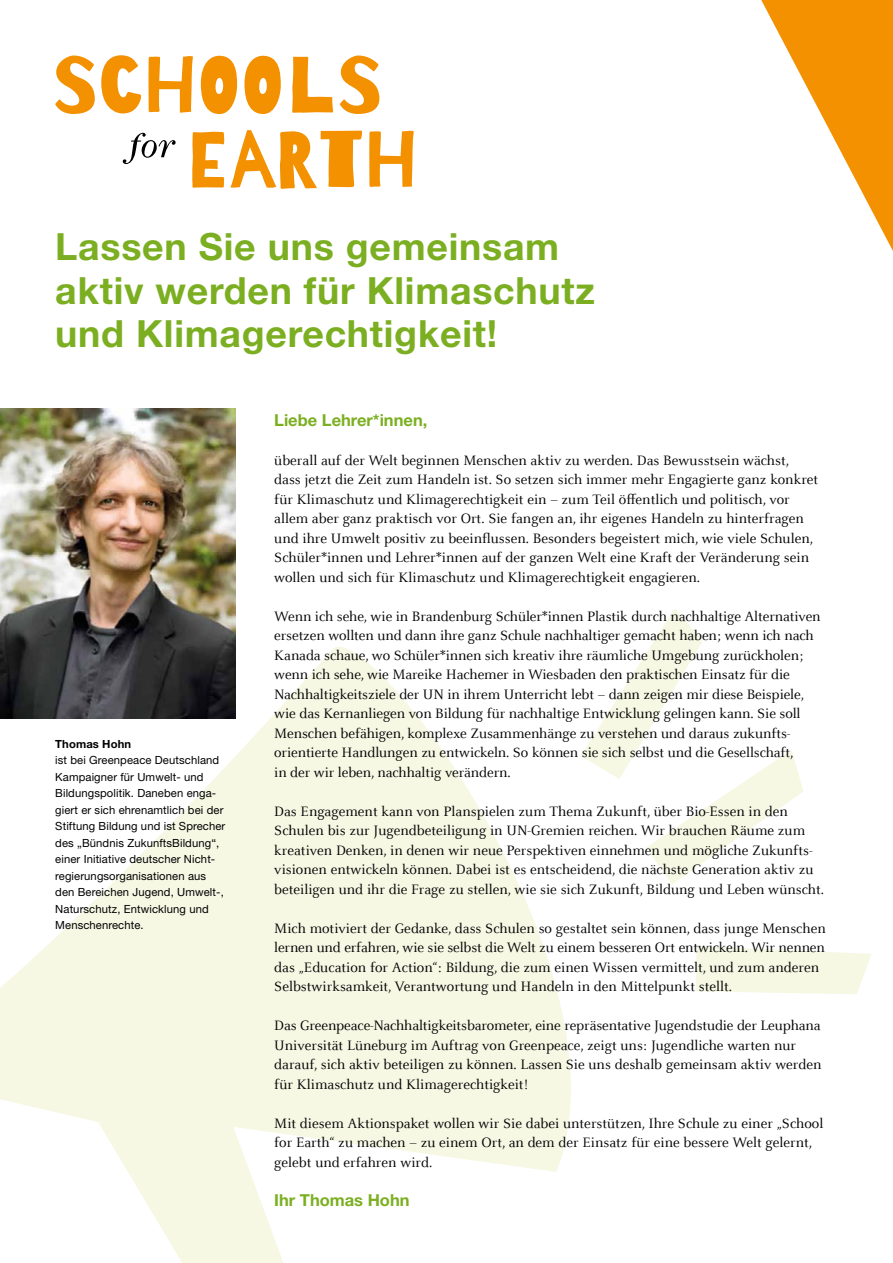
<style>
.page{position:relative;width:893px;height:1263px;background:#fff}
.page>*{position:absolute;margin:0;border:0;box-sizing:border-box;transform-origin:0 0}
.t1{font:700 37.5px/43.5px "Helvetica Neue LT Std";letter-spacing:.02em;color:#7baf21}
.t2{font:700 16.5px "Helvetica Neue LT Std";color:#7baf21}
.t3{font:15px/19.5px "Celeste Offc";color:#000}
.t4{font:11.25px/16.5px "Helvetica Neue LT Std";letter-spacing:.01em;color:#000}
.t5{font:700 11.25px "Helvetica Neue LT Std";letter-spacing:.01em;color:#000}
</style>
<div class="page">
<img style="left:0;top:408px;width:235px;height:202px">
<svg style="left:761px;top:0;width:132px;height:251px"></svg>
<svg style="left:0;top:610px;width:571px;height:653px;fill:#f6f8e4"></svg>
<svg style="left:581px;top:608px;width:222px;height:276px"></svg>
<svg style="left:696px;top:946px;width:176px;height:48px;background:#f7f8e7"></svg>
<svg style="left:55px;top:56px;width:40px;height:58px"></svg>
<svg style="left:101px;top:55px;width:40px;height:58px"></svg>
<svg style="left:201px;top:56px;width:36px;height:58px"></svg>
<svg style="left:244px;top:56px;width:37px;height:58px"></svg>
<svg style="left:292px;top:56px;width:41px;height:57px"></svg>
<svg style="left:340px;top:56px;width:39px;height:58px"></svg>
<svg style="left:123px;top:133px;width:53px;height:31px"></svg>
<svg style="left:148px;top:56px;width:45px;height:57px"></svg>
<svg style="left:369px;top:131px;width:45px;height:56px"></svg>
<svg style="left:231px;top:130px;width:131px;height:59px"></svg>
<svg style="left:192px;top:132px;width:32px;height:56px"></svg>
<h1 class="t1" style="left:55px;top:224px;width:541px">Lassen Sie uns gemeinsam aktiv werden für Klimaschutz und Klimagerechtigkeit!</h1>
<p class="t5" style="left:55px;top:737px;width:77px">Thomas Hohn</p>
<p class="t4" style="left:55px;top:752px;width:172px">ist bei Greenpeace Deutschland<br>Kampaigner für Umwelt- und<br>Bildungspolitik. Daneben enga&shy;giert er sich ehrenamtlich bei der<br>Stiftung Bildung und ist Sprecher des „Bündnis ZukunftsBildung“, einer Initiative deutscher Nicht&shy;regierungsorganisationen aus den Bereichen Jugend, Umwelt-,<br>Naturschutz, Entwicklung und<br>Menschenrechte.</p>
<p class="t2" style="left:274px;top:410px;width:155px">Liebe Lehrer*innen,</p>
<p class="t3" style="left:274px;top:451px;width:546px">überall auf der Welt beginnen Menschen aktiv zu werden. Das Bewusstsein wächst, dass jetzt die Zeit zum Handeln ist. So setzen sich immer mehr Engagierte ganz konkret für Klimaschutz und Klimagerechtigkeit ein – zum Teil öffentlich und politisch, vor allem aber ganz praktisch vor Ort. Sie fangen an, ihr eigenes Handeln zu hinterfragen und ihre Umwelt positiv zu beeinflussen. Besonders begeistert mich, wie viele Schulen, Schüler*innen und Lehrer*innen auf der ganzen Welt eine Kraft der Veränderung sein wollen und sich für Klimaschutz und Klimagerechtigkeit engagieren.</p>
<p class="t3" style="left:274px;top:607px;width:548px">Wenn ich sehe, wie in Brandenburg Schüler*innen Plastik durch nachhaltige Alternativen ersetzen wollten und dann ihre ganz Schule nachhaltiger gemacht haben; wenn ich nach Kanada schaue, wo Schüler*innen sich kreativ ihre räumliche Umgebung zurückholen; wenn ich sehe, wie Mareike Hachemer in Wiesbaden den praktischen Einsatz für die Nachhaltigkeitsziele der UN in ihrem Unterricht lebt – dann zeigen mir diese Beispiele, wie das Kernanliegen von Bildung für nachhaltige Entwicklung gelingen kann. Sie soll Menschen befähigen, komplexe Zusammenhänge zu verstehen und daraus zukunfts&shy;orientierte Handlungen zu entwickeln. So können sie sich selbst und die Gesellschaft,<br>in der wir leben, nachhaltig verändern.</p>
<p class="t3" style="left:274px;top:802px;width:551px">Das Engagement kann von Planspielen zum Thema Zukunft, über Bio-Essen in den Schulen bis zur Jugendbeteiligung in UN-Gremien reichen. Wir brauchen Räume zum kreativen Denken, in denen wir neue Perspektiven einnehmen und mögliche Zukunfts&shy;visionen entwickeln können. Dabei ist es entscheidend, die nächste Generation aktiv zu beteiligen und ihr die Frage zu stellen, wie sie sich Zukunft, Bildung und Leben wünscht.</p>
<p class="t3" style="left:274px;top:919px;width:553px">Mich motiviert der Gedanke, dass Schulen so gestaltet sein können, dass junge Menschen lernen und erfahren, wie sie selbst die Welt zu einem besseren Ort entwickeln. Wir nennen das „Education for Action“: Bildung, die zum einen Wissen vermittelt, und zum anderen Selbstwirksamkeit, Verantwortung und Handeln in den Mittelpunkt stellt.</p>
<p class="t3" style="left:274px;top:1016px;width:549px">Das Greenpeace-Nachhaltigkeitsbarometer, eine repräsentative Jugendstudie der Leuphana Universität Lüneburg im Auftrag von Greenpeace, zeigt uns: Jugendliche warten nur darauf, sich aktiv beteiligen zu können. Lassen Sie uns deshalb gemeinsam aktiv werden für Klimaschutz und Klimagerechtigkeit!</p>
<p class="t3" style="left:274px;top:1114px;width:551px">Mit diesem Aktionspaket wollen wir Sie dabei unterstützen, Ihre Schule zu einer „School for Earth“ zu machen – zu einem Ort, an dem der Einsatz für eine bessere Welt gelernt, gelebt und erfahren wird.</p>
<p class="t2" style="left:274px;top:1190px;width:137px">Ihr Thomas Hohn</p>
</div>
